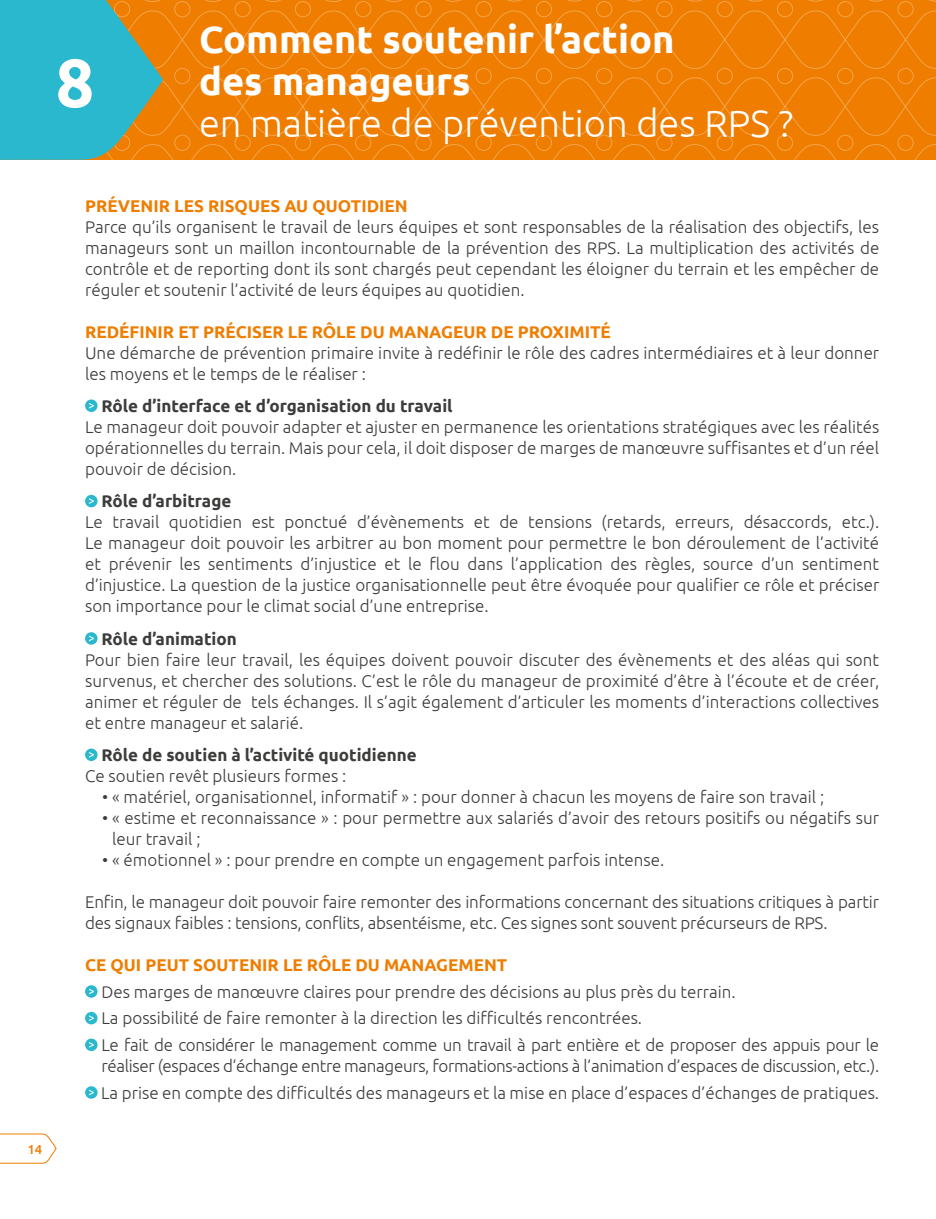
<style>
.page{position:relative;width:936px;height:1219px;background:#fff}
.page>*{position:absolute;margin:0;border:0;box-sizing:border-box;transform-origin:0 0}
.t1{font:700 68px "Ubuntu";color:#fff}
.t2{font:700 38px/42px "Ubuntu";color:#fff}
.t3{font:300 38px "Ubuntu";color:#fff}
.t4{font:300 17px/21px "Ubuntu";color:#3c3c3b;text-align:justify}
.t5{font:300 17px/26.6px "Ubuntu";letter-spacing:-.02em;color:#3c3c3b}
.t6{font:700 17px "Ubuntu";color:#ef7d00}
.t7{font:700 17px "Ubuntu";color:#3c3c3b}
.t8{font:500 13px "Ubuntu";color:#ef7d00}
</style>
<div class="page">
<svg style="left:0;top:1133px;width:57px;height:31px"></svg>
<svg style="left:85px;top:399px;width:13px;height:13px"></svg>
<svg style="left:89px;top:403px;width:5px;height:6px"></svg>
<div style="left:85px;top:495px;width:13px;height:12px;background:#29b8ce;border-radius:50%"></div>
<svg style="left:89px;top:498px;width:5px;height:6px"></svg>
<svg style="left:85px;top:632px;width:13px;height:13px"></svg>
<svg style="left:89px;top:636px;width:5px;height:5px"></svg>
<svg style="left:85px;top:748px;width:13px;height:13px"></svg>
<svg style="left:89px;top:752px;width:5px;height:6px"></svg>
<svg style="left:85px;top:985px;width:13px;height:13px"></svg>
<svg style="left:89px;top:989px;width:5px;height:5px"></svg>
<div style="left:85px;top:1012px;width:13px;height:12px;background:#29b8ce;border-radius:50%"></div>
<svg style="left:89px;top:1015px;width:5px;height:6px"></svg>
<div style="left:85px;top:1039px;width:13px;height:12px;background:#29b8ce;border-radius:50%"></div>
<svg style="left:89px;top:1042px;width:5px;height:6px"></svg>
<svg style="left:85px;top:1086px;width:13px;height:13px"></svg>
<svg style="left:89px;top:1090px;width:5px;height:5px"></svg>
<svg style="left:0;top:0;width:936px;height:160px;background:#d28721"></svg>
<h1 class="t1" style="left:56px;top:42px;width:40px">8</h1>
<h2 class="t2" style="left:199px;top:18px;width:477px">Comment soutenir l’action des manageurs</h2>
<h2 class="t3" style="left:199px;top:100px;width:595px">en matière de prévention des RPS ?</h2>
<p class="t8" style="left:28px;top:1141px;width:16px">14</p>
<p class="t6" style="left:85px;top:195px;width:324px">PRÉVENIR LES RISQUES AU QUOTIDIEN</p>
<p class="t4" style="left:85px;top:216px;width:795px">Parce qu’ils organisent le travail de leurs équipes et sont responsables de la réalisation des objectifs, les manageurs sont un maillon incontournable de la prévention des RPS. La multiplication des activités de contrôle et de reporting dont ils sont chargés peut cependant les éloigner du terrain et les empêcher de réguler et soutenir l’activité de leurs équipes au quotidien.</p>
<p class="t6" style="left:85px;top:321px;width:527px">REDÉFINIR ET PRÉCISER LE RÔLE DU MANAGEUR DE PROXIMITÉ</p>
<p class="t4" style="left:85px;top:342px;width:795px">Une démarche de prévention primaire invite à redéfinir le rôle des cadres intermédiaires et à leur donner les moyens et le temps de le réaliser :</p>
<p class="t7" style="left:101px;top:396px;width:353px">Rôle d’interface et d’organisation du travail</p>
<p class="t4" style="left:85px;top:416px;width:795px">Le manageur doit pouvoir adapter et ajuster en permanence les orientations stratégiques avec les réalités opérationnelles du terrain. Mais pour cela, il doit disposer de marges de manœuvre suffisantes et d’un réel pouvoir de décision.</p>
<p class="t7" style="left:101px;top:491px;width:131px">Rôle d’arbitrage</p>
<p class="t4" style="left:85px;top:511px;width:795px">Le travail quotidien est ponctué d’évènements et de tensions (retards, erreurs, désaccords, etc.).<br>Le manageur doit pouvoir les arbitrer au bon moment pour permettre le bon déroulement de l’activité et prévenir les sentiments d’injustice et le flou dans l’application des règles, source d’un sentiment d’injustice. La question de la justice organisationnelle peut être évoquée pour qualifier ce rôle et préciser son importance pour le climat social d’une entreprise.</p>
<p class="t7" style="left:101px;top:628px;width:137px">Rôle d’animation</p>
<p class="t4" style="left:85px;top:649px;width:795px">Pour bien faire leur travail, les équipes doivent pouvoir discuter des évènements et des aléas qui sont survenus, et chercher des solutions. C’est le rôle du manageur de proximité d’être à l’écoute et de créer, animer et réguler de tels échanges. Il s’agit également d’articuler les moments d’interactions collectives et entre manageur et salarié.</p>
<p class="t7" style="left:101px;top:745px;width:317px">Rôle de soutien à l’activité quotidienne</p>
<p class="t4" style="left:85px;top:765px;width:263px">Ce soutien revêt plusieurs formes :</p>
<p class="t4" style="left:102px;top:786px;width:723px">• « matériel, organisationnel, informatif » : pour donner à chacun les moyens de faire son travail ;</p>
<p class="t4" style="left:112px;top:807px;width:768px;text-indent:-10px">• « estime et reconnaissance » : pour permettre aux salariés d’avoir des retours positifs ou négatifs sur leur travail ;</p>
<p class="t4" style="left:102px;top:849px;width:564px">• « émotionnel » : pour prendre en compte un engagement parfois intense.</p>
<p class="t4" style="left:85px;top:891px;width:795px">Enfin, le manageur doit pouvoir faire remonter des informations concernant des situations critiques à partir des signaux faibles : tensions, conflits, absentéisme, etc. Ces signes sont souvent précurseurs de RPS.</p>
<p class="t6" style="left:85px;top:955px;width:424px">CE QUI PEUT SOUTENIR LE RÔLE DU MANAGEMENT</p>
<p class="t4" style="left:101px;top:978px;width:779px;line-height:26.6px;text-align:left">Des marges de manœuvre claires pour prendre des décisions au plus près du terrain.<br>La possibilité de faire remonter à la direction les difficultés rencontrées.<br>Le fait de considérer le management comme un travail à part entière et de proposer des appuis pour le</p>
<p class="t5" style="left:101px;top:1052px;width:779px">réaliser (espaces d’échange entre manageurs, formations-actions à l’animation d’espaces de discussion, etc.).<br>La prise en compte des difficultés des manageurs et la mise en place d’espaces d’échanges de pratiques.</p>
</div>
